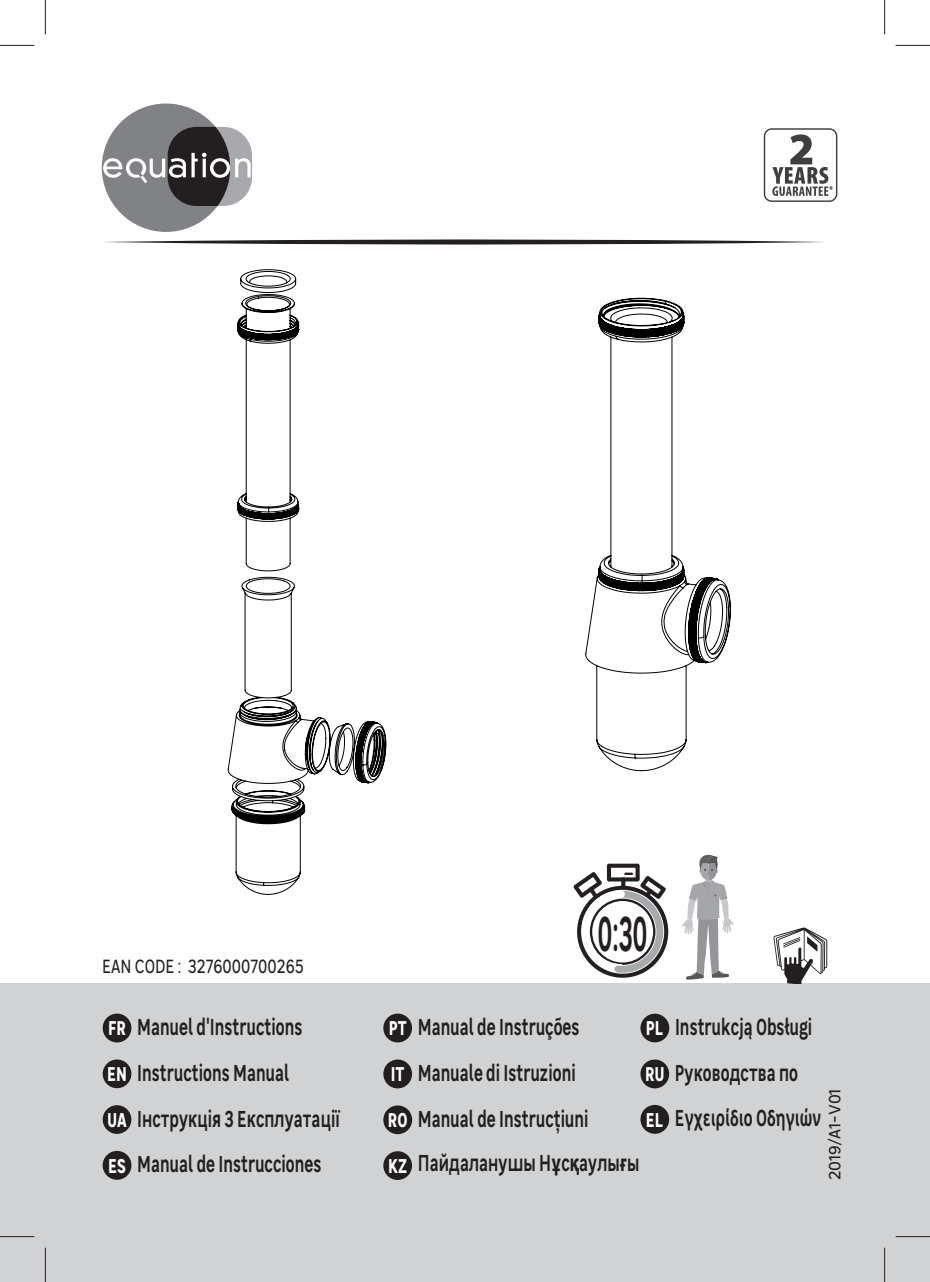
<style>
.page{position:relative;width:930px;height:1282px;background:#fff}
.page>*{position:absolute;margin:0;border:0;box-sizing:border-box;transform-origin:0 0}
.t1{font:600 48.8px "Leroy Merlin Sans";color:#231f20;scale:.5 1}
.t2{font:600 23.2px/46px "Leroy Merlin Sans";color:#231f20;scale:.7 1}
.t3{font:19.2px "Leroy Merlin Sans";color:#231f20;scale:.8 1}
.t4{font:16.4px "Leroy Merlin Sans";color:#231f20}
.s1{font-weight:700;font-size:20px;color:#fff}
.s2{font-weight:700}
</style>
<div class="page">
<div style="left:0;top:983px;width:930px;height:298px;background:#d1d2d4"></div>
<svg style="left:573px;top:863px;width:95px;height:114px"></svg>
<svg style="left:681px;top:854px;width:53px;height:125px"></svg>
<svg style="left:105px;top:239px;width:719px;height:5px"></svg>
<div style="left:102px;top:103px;width:128px;height:129px;background:#808285;border-radius:50%"></div>
<svg style="left:103px;top:127px;width:148px;height:79px"></svg>
<div style="left:764px;top:128px;width:73px;height:74px;border:1px solid #3e3e3f;border-radius:7px"></div>
<svg style="left:772px;top:134px;width:61px;height:62px"></svg>
<svg style="left:773px;top:927px;width:54px;height:56px"></svg>
<div style="left:103px;top:1013px;width:28px;height:29px;background:#231f20;border-radius:50%"></div>
<div style="left:103px;top:1150px;width:28px;height:29px;background:#231f20;border-radius:50%"></div>
<div style="left:383px;top:1013px;width:29px;height:29px;background:#231f20;border-radius:50%"></div>
<div style="left:383px;top:1059px;width:29px;height:29px;background:#231f20;border-radius:50%"></div>
<div style="left:640px;top:1013px;width:29px;height:29px;background:#231f20;border-radius:50%"></div>
<div style="left:383px;top:1105px;width:29px;height:29px;background:#231f20;border-radius:50%"></div>
<div style="left:640px;top:1059px;width:29px;height:29px;background:#231f20;border-radius:50%"></div>
<div style="left:383px;top:1151px;width:29px;height:28px;background:#231f20;border-radius:50%"></div>
<div style="left:103px;top:1105px;width:28px;height:28px;background:#231f20;border-radius:50%"></div>
<div style="left:103px;top:1059px;width:28px;height:29px;background:#231f20;border-radius:50%"></div>
<svg style="left:585px;top:298px;width:146px;height:473px"></svg>
<svg style="left:228px;top:269px;width:158px;height:625px"></svg>
<hr style="left:45px;top:0;width:1px;height:34px;background:#231f20">
<hr style="left:884px;top:0;width:1px;height:34px;background:#231f20">
<hr style="left:45px;top:1247px;width:1px;height:34px;background:#231f20">
<hr style="left:884px;top:1247px;width:1px;height:34px;background:#231f20">
<hr style="left:0;top:45px;width:34px;height:1px;background:#231f20">
<hr style="left:0;top:1235px;width:34px;height:2px;background:#231f20">
<hr style="left:895px;top:45px;width:35px;height:1px;background:#231f20">
<hr style="left:895px;top:1235px;width:35px;height:2px;background:#231f20">
<div style="left:640px;top:1104px;width:29px;height:29px;background:#231f20;border-radius:50%"></div>
<h1 class="t1" style="left:597px;top:894px;width:102px">0:30</h1>
<p class="t3" style="left:102px;top:950px;width:254px">EAN CODE : 3276000700265</p>
<p class="t2" style="left:108px;top:1001px;width:279px"><span class="s1">FR</span> Manuel d'Instructions</p>
<p class="t2" style="left:107px;top:1047px;width:262px"><span class="s1">EN</span> Instructions Manual</p>
<p class="t2" style="left:107px;top:1093px;width:334px"><span class="s1">UA</span> Інструкція З Експлуатації</p>
<p class="t2" style="left:108px;top:1139px;width:306px"><span class="s1">ES</span> Manual de Instrucciones</p>
<p class="t2" style="left:389px;top:1001px;width:274px"><span class="s1">PT</span> Manual de Instruções<br><span class="s1">IT</span> Manuale di Istruzioni</p>
<p class="t2" style="left:646px;top:1001px;width:239px"><span class="s1">PL</span> Instrukcją Obsługi</p>
<p class="t2" style="left:388px;top:1093px;width:288px"><span class="s1">RO</span> Manual de Instrucțiuni</p>
<p class="t2" style="left:645px;top:1047px;width:220px"><span class="s1">RU</span> Руководства по</p>
<p class="t4" style="left:822px;top:1179px;width:93px;rotate:-90deg">2019/A1-V01</p>
<p class="t2" style="left:646px;top:1093px;width:252px"><span class="s1">EL</span> Εγχειρίδιο Οδηγιών</p>
<p class="t2" style="left:388px;top:1137px;width:361px"><sub>KZ</sub> Пайдаланушы Н<span class="s2">ұ</span>с<span class="s2">қ</span>аулы<span class="s2">ғ</span>ы</p>
</div>
